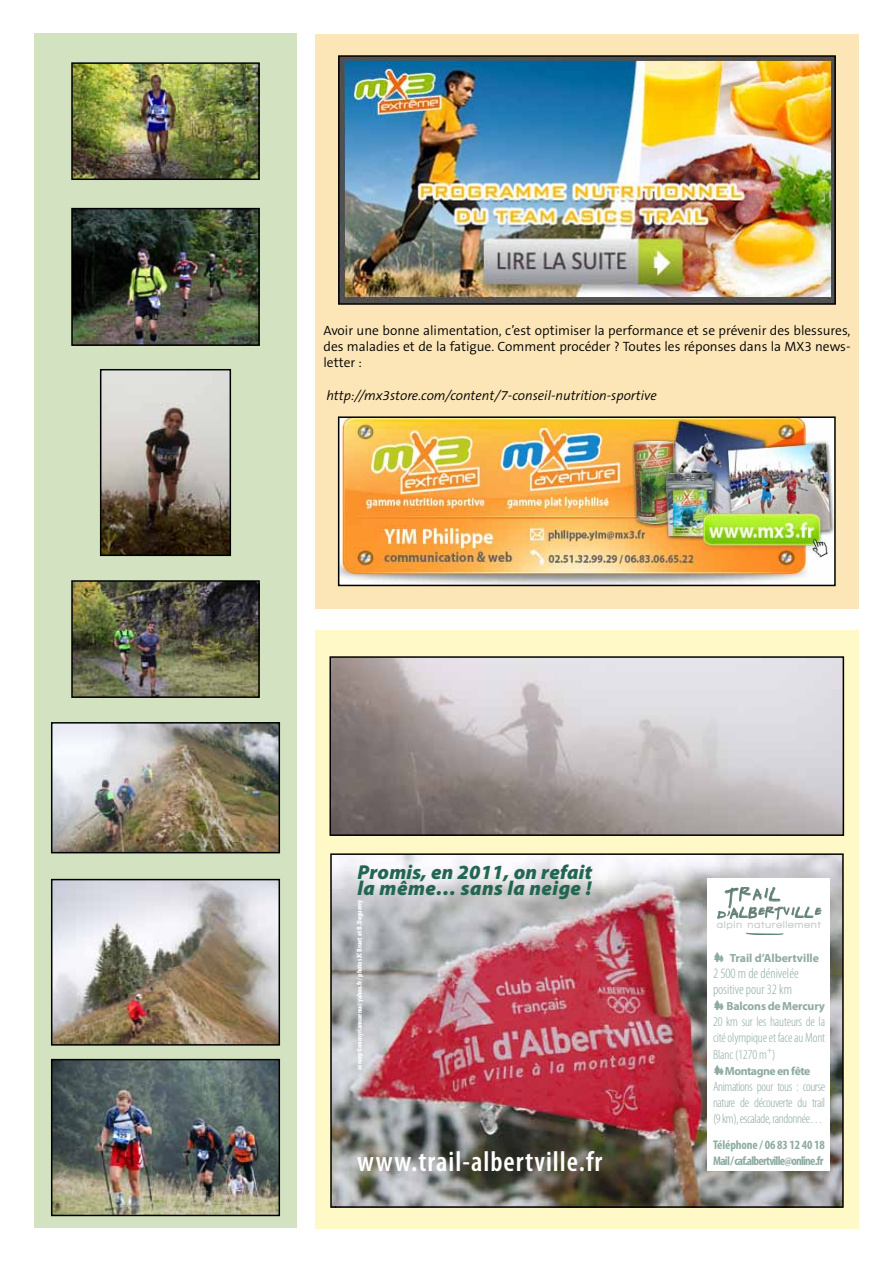
<style>
.page{position:relative;width:893px;height:1263px;background:#fff}
.page>*{position:absolute;margin:0;border:0;box-sizing:border-box;transform-origin:0 0}
.t1{font:600 condensed 28.65px "Myriad Pro";letter-spacing:.035em;color:#fff}
.t2{font:italic 900 20.25px/16.2px "Myriad Pro";letter-spacing:.01em;color:#226651}
.t3{font:20.25px "Pictogramz by marioz";color:#8eaba0}
.t4{font:15.6px "Gregor Miller's Friends Font Regular";color:#51806f}
.t5{font:300 condensed 14.25px/16.2px "Myriad Pro";color:#8eaba0}
.t6{font:300 13.5px/16.2px "The Sans B4";color:#000;text-align:justify}
.t7{font:300 condensed 13.5px/16.2px "Myriad Pro";letter-spacing:-.02em;color:#8eaba0;text-align:justify}
.t8{font:italic 300 13.5px "The Sans B4";color:#000}
.t9{font:700 condensed 12.6px/16.2px "Myriad Pro";letter-spacing:-.06em;color:#8eaba0}
.t10{font:12px "Gregor Miller's Friends Font Regular";color:#51806f}
.t11{font:700 11.85px "Myriad Pro";letter-spacing:-.01em;color:#8eaba0}
.t12{font:700 11.85px "Myriad Pro";letter-spacing:-.04em;color:#8eaba0}
.t13{font:900 10.35px "Walkway";letter-spacing:.11em;color:#c9cbcc}
.t14{font:900 condensed 7.2px "Myriad Pro";letter-spacing:-.01em;color:#fff}
.s1{font-family:"Zapfino";font-size:7.2px;color:#226651}
.s2{font-family:"Pictogramz by marioz";font-weight:400;font-size:20.25px}
</style>
<div class="page">
<div style="left:315px;top:631px;width:544px;height:598px;background:#fff9c7"></div>
<div style="left:34px;top:33px;width:263px;height:1195px;background:#d3e3c2"></div>
<div style="left:315px;top:34px;width:544px;height:574px;background:#fce5b7"></div>
<img style="left:54px;top:882px;width:223px;height:160px">
<div style="left:51px;top:879px;width:229px;height:166px;border:2px solid #000"></div>
<img style="left:74px;top:65px;width:183px;height:112px">
<div style="left:71px;top:62px;width:189px;height:118px;border:2px solid #000"></div>
<img style="left:54px;top:725px;width:223px;height:125px">
<div style="left:51px;top:722px;width:229px;height:131px;border:2px solid #000"></div>
<img style="left:103px;top:372px;width:125px;height:181px">
<div style="left:100px;top:369px;width:131px;height:187px;border:2px solid #000"></div>
<img style="left:74px;top:583px;width:183px;height:112px">
<div style="left:71px;top:580px;width:189px;height:118px;border:2px solid #000"></div>
<img style="left:333px;top:856px;width:508px;height:349px">
<div style="left:707px;top:878px;width:123px;height:293px;background:#fff"></div>
<svg style="left:717px;top:873px;width:105px;height:47px"></svg>
<svg style="left:746px;top:932px;width:38px;height:3px"></svg>
<svg style="left:333px;top:1201px;width:3px;height:4px"></svg>
<svg style="left:836px;top:1201px;width:5px;height:4px"></svg>
<div style="left:330px;top:853px;width:514px;height:355px;border:2px solid #000"></div>
<img style="left:332px;top:659px;width:509px;height:174px">
<div style="left:329px;top:656px;width:515px;height:180px;border:2px solid #000"></div>
<img style="left:74px;top:211px;width:183px;height:132px">
<div style="left:71px;top:208px;width:189px;height:138px;border:2px solid #000"></div>
<img style="left:341px;top:58px;width:492px;height:244px">
<div style="left:338px;top:55px;width:498px;height:250px;border:2px solid #000"></div>
<img style="left:54px;top:1062px;width:223px;height:151px">
<div style="left:51px;top:1059px;width:229px;height:157px;border:2px solid #000"></div>
<img style="left:341px;top:419px;width:492px;height:164px">
<div style="left:338px;top:416px;width:498px;height:170px;border:2px solid #000"></div>
<p class="t6" style="left:323px;top:323px;width:528px">Avoir une bonne alimentation, c’est optimiser la performance et se prévenir des blessures, des maladies et de la fatigue. Comment procéder ? Toutes les réponses dans la MX3 news&shy;letter :</p>
<p class="t8" style="left:326px;top:388px;width:332px">http://mx3store.com/content/7-conseil-nutrition-sportive</p>
<h2 class="t2" style="left:358px;top:864px;width:236px">Promis, en 2011, on refait la même… sans la neige !</h2>
<p class="t14" style="left:355px;top:1070px;width:172px;rotate:-90deg">conception myriamcornu@yahoo.fr / photos JC Bruet et B. Deguerry</p>
<h1 class="t1" style="left:357px;top:1146px;width:247px">www.trail-albertville.fr</h1>
<p class="t4" style="left:724px;top:891px;width:58px">Trail</p>
<p class="t13" style="left:717px;top:919px;width:105px">alpin naturellement</p>
<p class="t10" style="left:716px;top:909px;width:107px">d<span class="s1">’</span>Albertville</p>
<h2 class="t3" style="left:713px;top:943px;width:13px">c</h2>
<p class="t11" style="left:730px;top:951px;width:91px">Trail d’Albertville</p>
<p class="t5" style="left:713px;top:965px;width:87px">2 500 m de dénivelée positivepour 32 km</p>
<p class="t11" style="left:713px;top:999px;width:114px"><span class="s2">c</span>Balcons de Mercury</p>
<p class="t7" style="left:713px;top:1014px;width:114px">20 km sur les hauteurs de la cité olympique et face au Mont Blanc (1270 m<sup>+</sup>)</p>
<p class="t12" style="left:713px;top:1064px;width:99px"><span class="s2">c</span>Montagne en fête</p>
<p class="t7" style="left:713px;top:1079px;width:114px">Animations pour tous : course nature de découverte du trail (9 km), escalade, randonnée…</p>
<p class="t9" style="left:713px;top:1136px;width:113px">Téléphone / 06 83 12 40 18<br>Mail / caf.albertville@online.fr</p>
</div>
